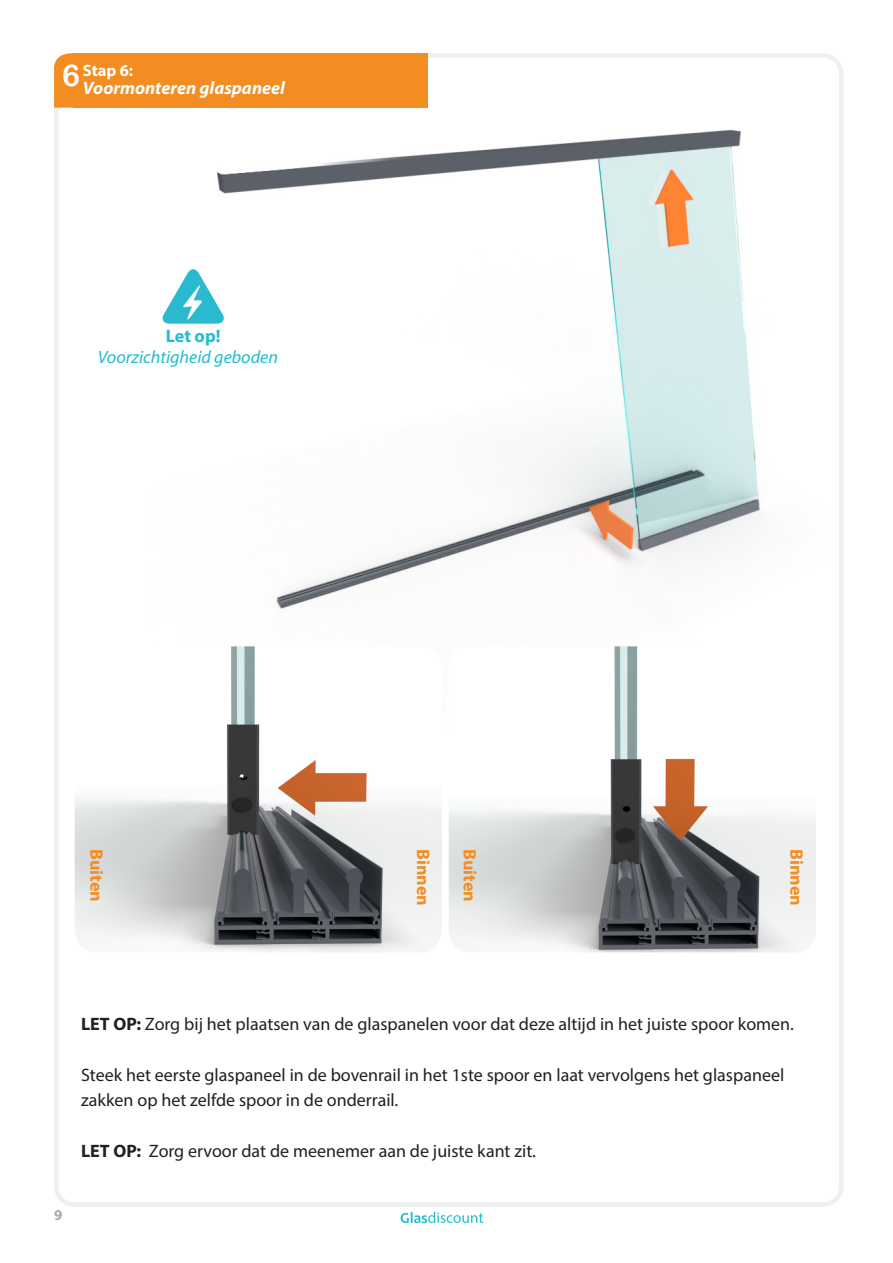
<style>
.page{position:relative;width:893px;height:1263px;background:#fff}
.page>*{position:absolute;margin:0;border:0;box-sizing:border-box;transform-origin:0 0}
.t1{font:30px "Arial Rounded MT Bold";color:#fff}
.t2{font:18px/25.5px "Myriad Pro";color:#231f20}
.t3{font:700 18px "Myriad Pro";color:#f48d21}
.t4{font:italic 700 18px "Myriad Pro";color:#fff}
.t5{font:italic 18px "Myriad Pro";color:#23bcd0}
.t6{font:700 18px "Myriad Pro";color:#23bcd0}
.t7{font:700 16.5px "Myriad Pro";color:#fff}
.t8{font:700 15px "Myriad Pro";color:#aaa}
.s1{font-weight:700}
</style>
<div class="page">
<img style="left:216px;top:64px;width:622px;height:545px">
<div style="left:73px;top:53px;width:355px;height:55px;background:#f48d21"></div>
<svg style="left:54px;top:53px;width:19px;height:55px"></svg>
<svg style="left:401px;top:1212px;width:82px;height:11px"></svg>
<img style="left:75px;top:646px;width:367px;height:306px">
<img style="left:449px;top:646px;width:367px;height:306px">
<svg style="left:162px;top:269px;width:62px;height:55px"></svg>
<p class="t1" style="left:62px;top:57px;width:19px">6</p>
<p class="t7" style="left:83px;top:60px;width:52px">Stap 6:</p>
<p class="t4" style="left:83px;top:76px;width:204px">Voormonteren glaspaneel</p>
<p class="t6" style="left:166px;top:324px;width:56px">Let op!</p>
<p class="t5" style="left:98px;top:345px;width:182px">Voorzichtigheid geboden</p>
<p class="t3" style="left:108px;top:849px;width:54px;rotate:90deg">Buiten</p>
<p class="t3" style="left:435px;top:849px;width:58px;rotate:90deg">Binnen</p>
<p class="t3" style="left:482px;top:849px;width:54px;rotate:90deg">Buiten</p>
<p class="t3" style="left:808px;top:849px;width:58px;rotate:90deg">Binnen</p>
<p class="t2" style="left:81px;top:1011px;width:714px"><span class="s1">LET OP:</span> Zorg bij het plaatsen van de glaspanelen voor dat deze altijd in het juiste spoor komen.</p>
<p class="t2" style="left:81px;top:1062px;width:705px">Steek het eerste glaspaneel in de bovenrail in het 1ste spoor en laat vervolgens het glaspaneel zakken op het zelfde spoor in de onderrail.</p>
<p class="t2" style="left:81px;top:1138px;width:456px"><span class="s1">LET OP:</span> Zorg ervoor dat de meenemer aan de juiste kant zit.</p>
<p class="t8" style="left:54px;top:1205px;width:10px">9</p>
</div>
